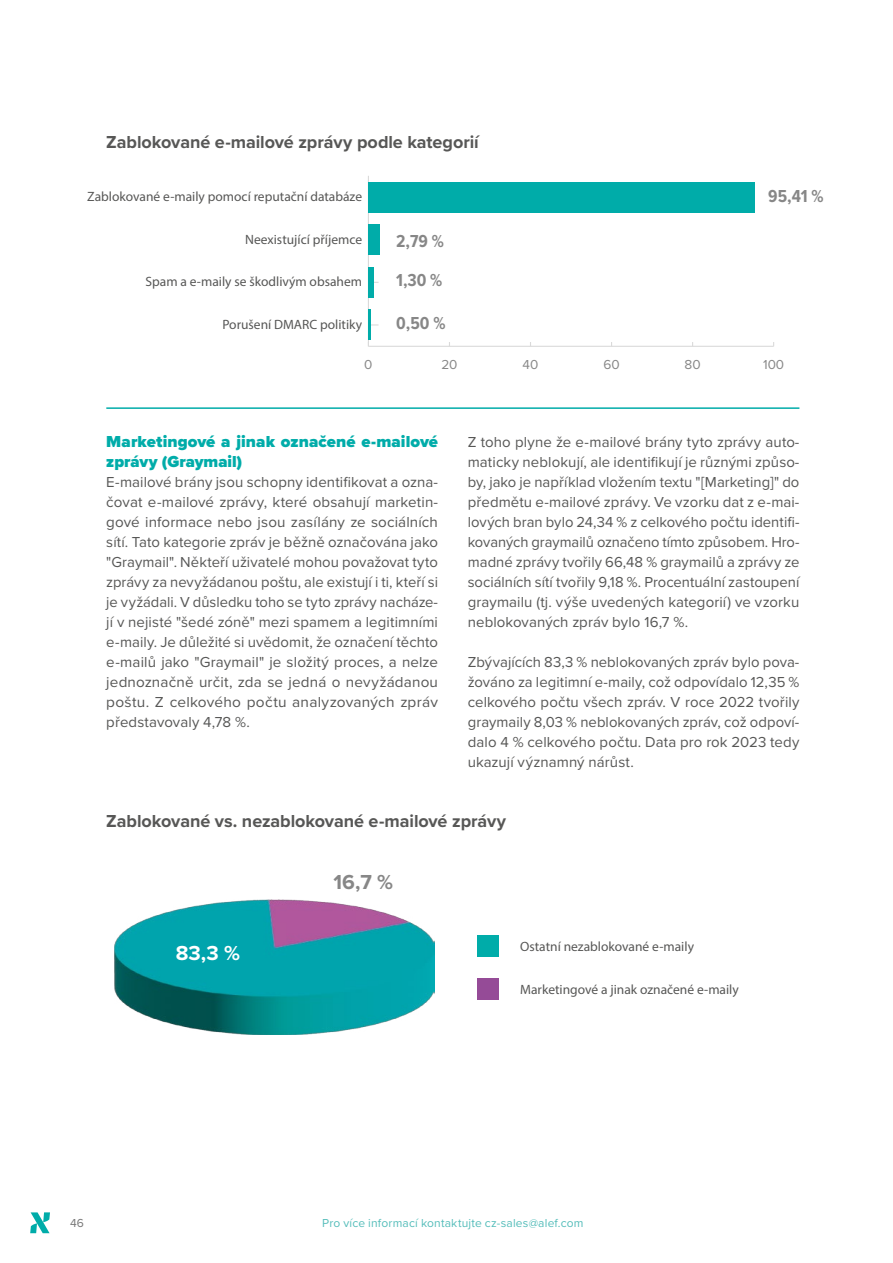
<style>
.page{position:relative;width:893px;height:1263px;background:#fff}
.page>*{position:absolute;margin:0;border:0;box-sizing:border-box;transform-origin:0 0}
.t1{font:700 21px "Proxima Nova";color:#fff}
.t2{font:700 21px "Proxima Nova";color:#878787}
.t3{font:700 18px "Proxima Nova";letter-spacing:-.005em;color:#575756}
.t4{font:700 18px/39.5px "Proxima Nova Cond";color:#878787}
.t5{font:900 16.5px/20px "Proxima Nova";letter-spacing:.005em;color:#00aca9}
.t6{font:15px/20px "Proxima Nova";letter-spacing:.005em;color:#575756;text-align:justify}
.t7{font:13.5px "Myriad Pro";color:#575756}
.t8{font:13.5px "Proxima Nova";color:#878787}
.t9{font:12px "Proxima Nova";letter-spacing:.015em;color:#55bdba}
.t10{font:12px "Proxima Nova";color:#787878}
</style>
<div class="page">
<svg style="left:30px;top:1212px;width:20px;height:21px"></svg>
<hr style="left:368px;top:346px;width:406px;height:1px;background:#dadada">
<hr style="left:368px;top:176px;width:1px;height:170px;background:#dadada">
<div style="left:368px;top:182px;width:387px;height:30px;background:#00aca9"></div>
<div style="left:368px;top:224px;width:12px;height:31px;background:#00aca9"></div>
<div style="left:368px;top:267px;width:6px;height:31px;background:#00aca9"></div>
<hr style="left:368px;top:310px;width:2px;height:30px;background:#00aca9">
<hr style="left:106px;top:407px;width:693px;height:2px;background:#00aca9">
<img style="left:114px;top:900px;width:321px;height:134px">
<div style="left:477px;top:935px;width:21px;height:21px;background:#00aca9"></div>
<div style="left:477px;top:978px;width:21px;height:21px;background:#954b97"></div>
<p class="t3" style="left:106px;top:128px;width:374px">Zablokované e-mailové zprávy podle kategorií</p>
<p class="t7" style="left:87px;top:188px;width:276px">Zablokované e-maily pomocí reputační databáze</p>
<p class="t4" style="left:768px;top:176px;width:57px">95,41 %</p>
<p class="t4" style="left:396px;top:221px;width:49px">2,79 %<br>1,30 %</p>
<p class="t4" style="left:396px;top:303px;width:51px">0,50 %</p>
<p class="t7" style="left:245px;top:231px;width:118px">Neexistující příjemce</p>
<p class="t7" style="left:146px;top:273px;width:218px">Spam a e-maily se škodlivým obsahem</p>
<p class="t7" style="left:222px;top:316px;width:141px">Porušení DMARC politiky</p>
<p class="t8" style="left:364px;top:354px;width:10px">0</p>
<p class="t8" style="left:441px;top:354px;width:18px">20</p>
<p class="t8" style="left:523px;top:354px;width:17px">40</p>
<p class="t8" style="left:603px;top:354px;width:18px">60</p>
<p class="t8" style="left:684px;top:354px;width:18px">80</p>
<p class="t8" style="left:763px;top:354px;width:23px">100</p>
<p class="t5" style="left:106px;top:432px;width:333px">Marketingové a jinak označené e-mailové zprávy (Graymail)</p>
<p class="t6" style="left:106px;top:472px;width:333px">E-mailové brány jsou schopny identifikovat a ozna&shy;čovat e-mailové zprávy, které obsahují marketin&shy;gové informace nebo jsou zasílány ze sociálních sítí. Tato kategorie zpráv je běžně označována jako "Graymail". Někteří uživatelé mohou považovat tyto zprávy za nevyžádanou poštu, ale existují i ti, kteří si je vyžádali. V důsledku toho se tyto zprávy nacháze&shy;jí v nejisté "šedé zóně" mezi spamem a legitimními e-maily. Je důležité si uvědomit, že označení těchto e-mailů jako "Graymail" je složitý proces, a nelze jednoznačně určit, zda se jedná o nevyžádanou poštu. Z celkového počtu analyzovaných zpráv představovaly 4,78 %.</p>
<p class="t6" style="left:468px;top:432px;width:333px">Z toho plyne že e-mailové brány tyto zprávy auto&shy;maticky neblokují, ale identifikují je různými způso&shy;by, jako je například vložením textu "[Marketing]" do předmětu e-mailové zprávy. Ve vzorku dat z e-mai&shy;lových bran bylo 24,34 % z celkového počtu identifi&shy;kovaných graymailů označeno tímto způsobem. Hro&shy;madné zprávy tvořily 66,48 % graymailů a zprávy ze sociálních sítí tvořily 9,18 %. Procentuální zastoupení graymailu (tj. výše uvedených kategorií) ve vzorku neblokovaných zpráv bylo 16,7 %.</p>
<p class="t6" style="left:468px;top:652px;width:333px">Zbývajících 83,3 % neblokovaných zpráv bylo pova&shy;žováno za legitimní e-maily, což odpovídalo 12,35 % celkového počtu všech zpráv. V roce 2022 tvořily graymaily 8,03 % neblokovaných zpráv, což odpoví&shy;dalo 4 % celkového počtu. Data pro rok 2023 tedy ukazují významný nárůst.</p>
<p class="t3" style="left:106px;top:808px;width:401px">Zablokované vs. nezablokované e-mailové zprávy</p>
<h1 class="t1" style="left:176px;top:937px;width:66px">83,3 %</h1>
<h1 class="t2" style="left:334px;top:866px;width:61px">16,7 %</h1>
<p class="t7" style="left:520px;top:938px;width:175px">Ostatní nezablokované e-maily</p>
<p class="t7" style="left:520px;top:981px;width:220px">Marketingové a jinak označené e-maily</p>
<p class="t10" style="left:70px;top:1214px;width:15px">46</p>
<p class="t9" style="left:322px;top:1214px;width:263px">Pro více informací kontaktujte cz-sales@alef.com</p>
</div>
